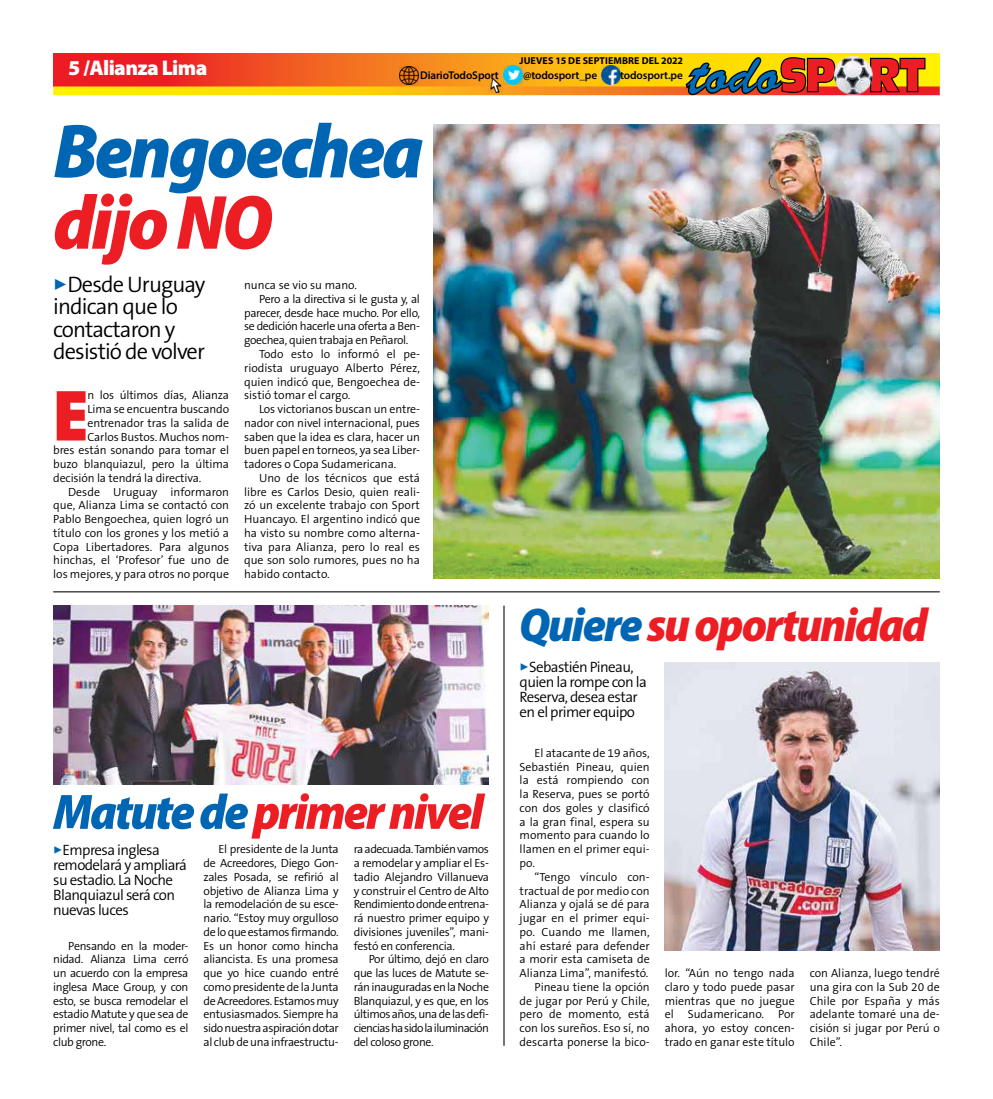
<style>
.page{position:relative;width:993px;height:1099px;background:#fff}
.page>*{position:absolute;margin:0;border:0;box-sizing:border-box;transform-origin:0 0}
.t1{font:italic 900 semi-condensed 77.5px "Myriad Pro";letter-spacing:-.04em;color:#0066b3}
.t2{font:italic 900 semi-condensed 77.5px "Myriad Pro";letter-spacing:-.04em;color:#ed1d24}
.t3{font:900 73px "The Sans B9";color:#ed1d24}
.t4{font:italic 900 semi-condensed 50px "Myriad Pro";letter-spacing:-.04em;color:#ed1d24}
.t5{font:italic 900 semi-condensed 47.5px "Myriad Pro";letter-spacing:-.04em;color:#ed1d24}
.t6{font:300 22.5px/22.5px "The Sans B4";letter-spacing:-.04em;color:#000}
.t7{font:900 21.25px "Myriad Pro";letter-spacing:-.03em;color:#fff}
.t8{font:300 15px/15px "The Sans B4";letter-spacing:-.04em;color:#000}
.t9{font:300 11.88px/13.8px "The Sans B4";color:#000;text-align:justify}
.t10{font:300 11.88px "The Sans B4";letter-spacing:-.03em;color:#000}
.t11{font:600 11.25px "Myriad Pro";letter-spacing:-.01em;color:#000}
.t12{font:700 10px "Myriad Pro";letter-spacing:.01em;color:#000}
.s1{color:#0066b3}
</style>
<div class="page">
<svg style="left:53px;top:53px;width:886px;height:33px;background:#f3781a"></svg>
<svg style="left:53px;top:86px;width:886px;height:9px;background:#f9b10e"></svg>
<svg style="left:871px;top:58px;width:54px;height:34px;background:#cd4019"></svg>
<svg style="left:685px;top:57px;width:150px;height:38px;background:#9c692e"></svg>
<img style="left:832px;top:55px;width:39px;height:39px">
<img style="left:488px;top:78px;width:14px;height:14px">
<img style="left:601px;top:66px;width:18px;height:18px">
<img style="left:503px;top:66px;width:19px;height:19px">
<img style="left:399px;top:66px;width:19px;height:19px">
<img style="left:433px;top:125px;width:506px;height:453px">
<img style="left:53px;top:605px;width:436px;height:179px">
<img style="left:664px;top:662px;width:275px;height:288px">
<hr style="left:53px;top:591px;width:886px;height:1px;background:#212529">
<hr style="left:503px;top:605px;width:1px;height:440px;background:#212529">
<h3 class="t7" style="left:68px;top:54px;width:141px">5 /Alianza Lima</h3>
<p class="t12" style="left:519px;top:54px;width:165px">JUEVES 15 DE SEPTIEMBRE DEL 2022</p>
<p class="t11" style="left:420px;top:68px;width:80px">DiarioTodoSport</p>
<p class="t11" style="left:523px;top:68px;width:76px">@todosport_pe</p>
<p class="t11" style="left:620px;top:68px;width:64px">todosport.pe</p>
<h1 class="t1" style="left:53px;top:100px;width:371px">Bengoechea</h1>
<h1 class="t2" style="left:53px;top:172px;width:221px">dijo NO</h1>
<h3 class="t6" style="left:53px;top:274px;width:154px"><span class="s1">✓</span>Desde Uruguay indican que lo contactaron y desistió de volver</h3>
<h2 class="t3" style="left:53px;top:376px;width:37px">E</h2>
<p class="t9" style="left:87px;top:389px;width:143px">n los últimos días, Alianza</p>
<p class="t9" style="left:244px;top:279px;width:114px">nunca se vio su mano.</p>
<p class="t10" style="left:259px;top:293px;width:162px">Pero a la directiva si le gusta y, al</p>
<p class="t10" style="left:244px;top:306px;width:177px">parecer, desde hace mucho. Por ello,</p>
<p class="t10" style="left:244px;top:320px;width:177px">se dedición hacerle una oferta a Ben-</p>
<p class="t10" style="left:244px;top:334px;width:166px">goechea, quien trabaja en Peñarol.</p>
<p class="t9" style="left:259px;top:347px;width:162px">Todo esto lo informó el pe-</p>
<p class="t9" style="left:244px;top:361px;width:177px">riodista uruguayo Alberto Pérez,</p>
<p class="t9" style="left:244px;top:375px;width:177px">quien indicó que, Bengoechea de-</p>
<p class="t9" style="left:244px;top:389px;width:108px">sistió tomar el cargo.</p>
<p class="t9" style="left:259px;top:402px;width:162px">Los victorianos buscan un entre-</p>
<p class="t9" style="left:244px;top:416px;width:177px">nador con nivel internacional, pues</p>
<p class="t9" style="left:244px;top:430px;width:177px">saben que la idea es clara, hacer un</p>
<p class="t9" style="left:244px;top:444px;width:177px">buen papel en torneos, ya sea Liber-</p>
<p class="t9" style="left:244px;top:457px;width:154px">tadores o Copa Sudamericana.</p>
<p class="t9" style="left:259px;top:471px;width:162px">Uno de los técnicos que está</p>
<p class="t9" style="left:244px;top:485px;width:177px">libre es Carlos Desio, quien reali-</p>
<p class="t9" style="left:244px;top:499px;width:177px">zó un excelente trabajo con Sport</p>
<p class="t9" style="left:244px;top:512px;width:177px">Huancayo. El argentino indicó que</p>
<p class="t9" style="left:244px;top:526px;width:177px">ha visto su nombre como alterna-</p>
<p class="t9" style="left:244px;top:540px;width:177px">tiva para Alianza, pero lo real es</p>
<p class="t9" style="left:244px;top:554px;width:177px">que son solo rumores, pues no ha</p>
<p class="t9" style="left:244px;top:567px;width:87px">habido contacto.</p>
<p class="t9" style="left:87px;top:402px;width:143px">Lima se encuentra buscando</p>
<p class="t9" style="left:87px;top:416px;width:143px">entrenador tras la salida de</p>
<p class="t9" style="left:87px;top:430px;width:143px">Carlos Bustos. Muchos nom-</p>
<p class="t9" style="left:53px;top:444px;width:177px">bres están sonando para tomar el</p>
<p class="t9" style="left:53px;top:457px;width:177px">buzo blanquiazul, pero la última</p>
<p class="t9" style="left:53px;top:471px;width:150px">decisión la tendrá la directiva.</p>
<p class="t9" style="left:68px;top:485px;width:162px">Desde Uruguay informaron</p>
<p class="t9" style="left:53px;top:499px;width:177px">que, Alianza Lima se contactó con</p>
<p class="t9" style="left:53px;top:512px;width:177px">Pablo Bengoechea, quien logró un</p>
<p class="t9" style="left:53px;top:526px;width:177px">título con los grones y los metió a</p>
<p class="t9" style="left:53px;top:540px;width:177px">Copa Libertadores. Para algunos</p>
<p class="t9" style="left:53px;top:554px;width:177px">hinchas, el ‘Profesor’ fue uno de</p>
<p class="t9" style="left:53px;top:567px;width:177px">los mejores, y para otros no porque</p>
<h3 class="t4" style="left:53px;top:779px;width:431px"><span class="s1">Matute de</span> primer nivel</h3>
<p class="t8" style="left:53px;top:843px;width:135px"><span class="s1">✓</span>Empresa inglesa remodelará y ampliará su estadio. La Noche<br>Blanquiazul será con nuevas luces</p>
<p class="t9" style="left:53px;top:939px;width:137px;text-indent:15px">Pensando en la moder&shy;nidad. Alianza Lima cerró un acuerdo con la empresa inglesa Mace Group, y con esto, se busca remodelar el estadio Matute y que sea de primer nivel, tal como es el club grone.</p>
<p class="t9" style="left:203px;top:842px;width:137px;text-indent:15px">El presidente de la Junta de Acreedores, Diego Gon&shy;zales Posada, se refirió al objetivo de Alianza Lima y la remodelación de su esce&shy;nario. “Estoy muy orgulloso de lo que estamos firmando.<br>Es un honor como hincha aliancista. Es una promesa que yo hice cuando entré como presidente de la Junta de Acreedores. Estamos muy entusiasmados. Siempre ha sido nuestra aspiración dotar al club de una infraestructu-</p>
<p class="t9" style="left:353px;top:842px;width:137px">ra adecuada. También vamos a remodelar y ampliar el Es&shy;tadio Alejandro Villanueva y construir el Centro de Alto Rendimiento donde entrena&shy;rá nuestro primer equipo y divisiones juveniles”, mani&shy;festó en conferencia.</p>
<p class="t9" style="left:353px;top:952px;width:137px;text-indent:15px">Por último, dejó en claro que las luces de Matute se&shy;rán inauguradas en la Noche Blanquiazul, y es que, en los últimos años, una de las defi&shy;ciencias ha sido la iluminación del coloso grone.</p>
<h3 class="t5" style="left:519px;top:594px;width:410px"><span class="s1">Quiere</span> su oportunidad</h3>
<p class="t8" style="left:519px;top:659px;width:129px"><span class="s1">✓</span>Sebastién Pineau, quien la rompe con la<br>Reserva, desea estar en el primer equipo</p>
<p class="t9" style="left:519px;top:746px;width:131px;text-indent:15px">El atacante de 19 años, Sebastién Pineau, quien la está rompiendo con la Reserva, pues se portó con dos goles y clasificó a la gran final, espera su momento para cuando lo llamen en el primer equi&shy;po.</p>
<p class="t9" style="left:519px;top:870px;width:131px;text-align:right">“Tengo vínculo con&shy;tractual de por medio con<br>Alianza y ojalá se dé para jugar en el primer equi&shy;po. Cuando me llamen, ahí estaré para defender a morir esta camiseta de<br>Alianza Lima”, manifestó.<br>Pineau tiene la opción de jugar por Perú y Chile, pero de momento, está con los sureños. Eso sí, no descarta ponerse la bico-</p>
<p class="t9" style="left:664px;top:966px;width:131px">lor. “Aún no tengo nada claro y todo puede pasar mientras que no juegue el Sudamericano. Por ahora, yo estoy concen&shy;trado en ganar este título</p>
<p class="t9" style="left:809px;top:966px;width:131px">con Alianza, luego tendré una gira con la Sub 20 de Chile por España y más adelante tomaré una de&shy;cisión si jugar por Perú o Chile”.</p>
</div>
